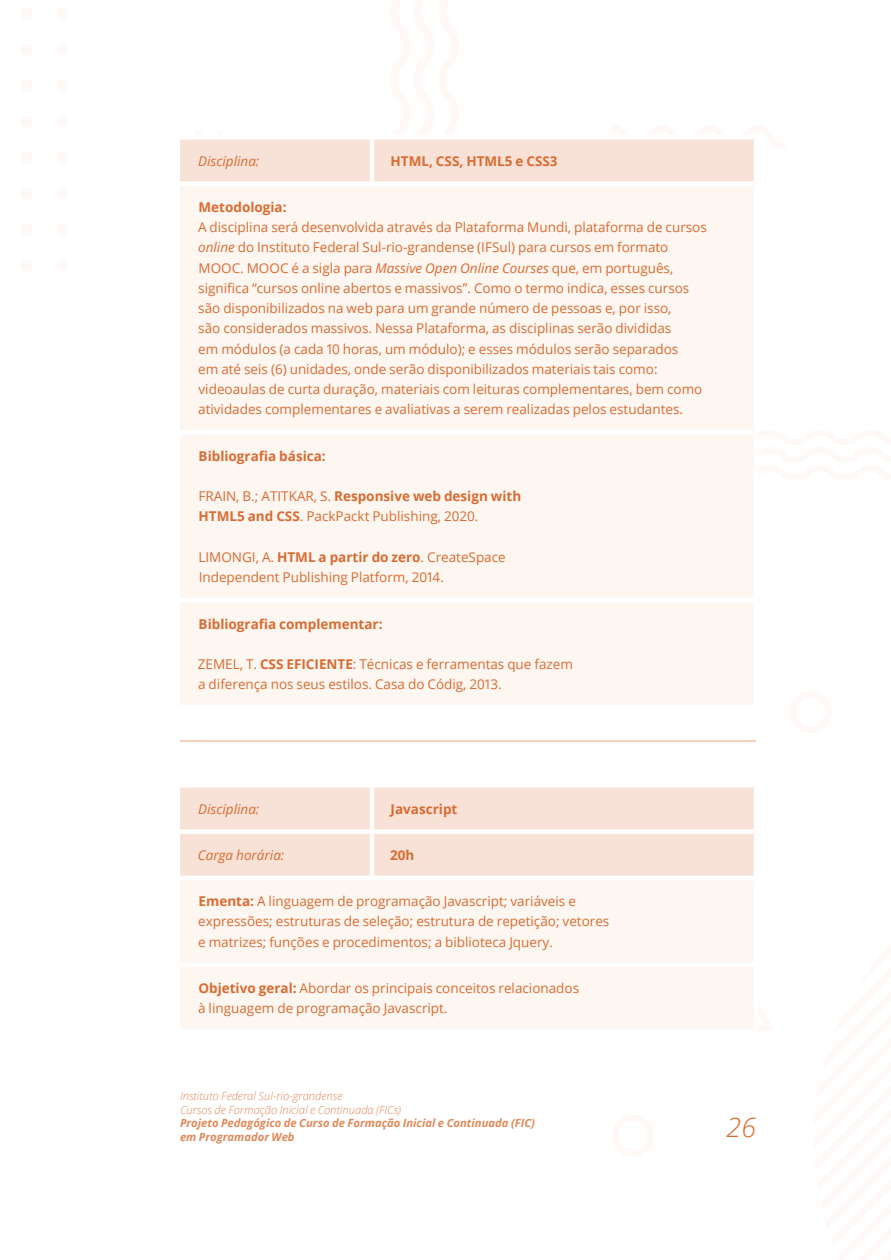
<style>
.page{position:relative;width:891px;height:1260px;background:#fff}
.page>*{position:absolute;margin:0;border:0;box-sizing:border-box;transform-origin:0 0}
.t1{font:italic 300 27px "Open Sans";color:#da6b32}
.t2{font:13.5px/20.2px "Open Sans";color:#da6b32}
.t3{font:700 13.5px "Open Sans";color:#da6b32}
.t4{font:italic 13.5px "Open Sans";color:#da6b32}
.t5{font:italic 300 11.25px/13.5px "Open Sans";color:#e1895b}
.t6{font:italic 700 11.25px/13.5px "Open Sans";color:#e1895b}
.s1{font-style:italic}
.s2{font-weight:700}
</style>
<div class="page">
<div style="left:56px;top:7px;width:13px;height:13px;background:#fef9f7;border-radius:50%"></div>
<div style="left:56px;top:43px;width:13px;height:13px;background:#fef9f7;border-radius:50%"></div>
<div style="left:56px;top:80px;width:13px;height:12px;background:#fef9f7;border-radius:50%"></div>
<div style="left:56px;top:116px;width:13px;height:12px;background:#fef9f7;border-radius:50%"></div>
<div style="left:56px;top:152px;width:13px;height:12px;background:#fef9f7;border-radius:50%"></div>
<div style="left:56px;top:188px;width:13px;height:12px;background:#fef9f7;border-radius:50%"></div>
<div style="left:56px;top:224px;width:13px;height:12px;background:#fef9f7;border-radius:50%"></div>
<div style="left:56px;top:260px;width:13px;height:12px;background:#fef9f7;border-radius:50%"></div>
<div style="left:20px;top:7px;width:13px;height:13px;background:#fef9f7;border-radius:50%"></div>
<div style="left:20px;top:43px;width:13px;height:13px;background:#fef9f7;border-radius:50%"></div>
<div style="left:20px;top:80px;width:13px;height:12px;background:#fef9f7;border-radius:50%"></div>
<div style="left:20px;top:116px;width:13px;height:12px;background:#fef9f7;border-radius:50%"></div>
<div style="left:20px;top:152px;width:13px;height:12px;background:#fef9f7;border-radius:50%"></div>
<div style="left:20px;top:188px;width:13px;height:12px;background:#fef9f7;border-radius:50%"></div>
<div style="left:20px;top:224px;width:13px;height:12px;background:#fef9f7;border-radius:50%"></div>
<div style="left:20px;top:260px;width:13px;height:12px;background:#fef9f7;border-radius:50%"></div>
<div style="left:180px;top:140px;width:574px;height:41px;background:#f8e1d6"></div>
<div style="left:180px;top:186px;width:574px;height:519px;background:#fef6f1"></div>
<hr style="left:180px;top:598px;width:192px;height:4px;background:#fff">
<hr style="left:372px;top:598px;width:96px;height:4px;background:#fff">
<hr style="left:468px;top:598px;width:290px;height:4px;background:#fff">
<hr style="left:370px;top:140px;width:4px;height:41px;background:#fff">
<div style="left:180px;top:430px;width:192px;height:5px;background:#fff"></div>
<div style="left:372px;top:430px;width:96px;height:5px;background:#fff"></div>
<div style="left:468px;top:430px;width:290px;height:5px;background:#fff"></div>
<hr style="left:180px;top:741px;width:576px;height:1px;background:#f8a379">
<div style="left:180px;top:788px;width:574px;height:88px;background:#f8e1d6"></div>
<div style="left:180px;top:880px;width:574px;height:149px;background:#fef6f1"></div>
<div style="left:180px;top:829px;width:192px;height:5px;background:#fff"></div>
<div style="left:372px;top:829px;width:96px;height:5px;background:#fff"></div>
<div style="left:468px;top:829px;width:290px;height:5px;background:#fff"></div>
<div style="left:180px;top:962px;width:192px;height:5px;background:#fff"></div>
<div style="left:372px;top:962px;width:96px;height:5px;background:#fff"></div>
<div style="left:468px;top:962px;width:290px;height:5px;background:#fff"></div>
<hr style="left:370px;top:788px;width:4px;height:41px;background:#fff">
<hr style="left:370px;top:834px;width:4px;height:42px;background:#fff">
<p class="t4" style="left:198px;top:151px;width:63px">Disciplina:</p>
<p class="t3" style="left:391px;top:151px;width:169px">HTML, CSS, HTML5 e CSS3</p>
<p class="t3" style="left:199px;top:197px;width:90px">Metodologia:</p>
<p class="t2" style="left:198px;top:217px;width:510px">A disciplina será desenvolvida através da Plataforma Mundi, plataforma de cursos <span class="s1">online</span> do Instituto Federal Sul-rio-grandense (IFSul) para cursos em formato MOOC. MOOC é a sigla para <span class="s1">Massive Open Online Courses</span> que, em português, significa “cursos online abertos e massivos”. Como o termo indica, esses cursos são disponibilizados na web para um grande número de pessoas e, por isso,<br>são considerados massivos. Nessa Plataforma, as disciplinas serão divididas<br>em módulos (a cada 10 horas, um módulo); e esses módulos serão separados<br>em até seis (6) unidades, onde serão disponibilizados materiais tais como: videoaulas de curta duração, materiais com leituras complementares, bem como atividades complementares e avaliativas a serem realizadas pelos estudantes.</p>
<p class="t3" style="left:199px;top:446px;width:129px">Bibliografia básica:</p>
<p class="t2" style="left:198px;top:486px;width:324px">FRAIN, B.; ATITKAR, S. <span class="s2">Responsive web design with<br>HTML5 and CSS</span>. PackPackt Publishing, 2020.</p>
<p class="t2" style="left:198px;top:547px;width:309px">LIMONGI, A. <span class="s2">HTML a partir do zero</span>. CreateSpace<br>Independent Publishing Platform, 2014.</p>
<p class="t3" style="left:199px;top:614px;width:186px">Bibliografia complementar:</p>
<p class="t2" style="left:198px;top:654px;width:377px">ZEMEL, T. <span class="s2">CSS EFICIENTE</span>: Técnicas e ferramentas que fazem a diferença nos seus estilos. Casa do Códig, 2013.</p>
<p class="t4" style="left:198px;top:799px;width:63px">Disciplina:</p>
<p class="t3" style="left:391px;top:799px;width:68px">Javascript</p>
<p class="t4" style="left:198px;top:846px;width:88px">Carga horária:</p>
<p class="t3" style="left:390px;top:845px;width:26px">20h</p>
<p class="t2" style="left:198px;top:891px;width:413px"><span class="s2">Ementa:</span> A linguagem de programação Javascript; variáveis e expressões; estruturas de seleção; estrutura de repetição; vetores e matrizes; funções e procedimentos; a biblioteca Jquery.</p>
<p class="t2" style="left:198px;top:978px;width:383px"><span class="s2">Objetivo geral:</span> Abordar os principais conceitos relacionados à linguagem de programação Javascript.</p>
<p class="t5" style="left:180px;top:1089px;width:223px">Instituto Federal Sul-rio-grandense<br>Cursos de Formação Inicial e Continuada (FICs)</p>
<p class="t6" style="left:180px;top:1116px;width:357px">Projeto Pedagógico de Curso de Formação Inicial e Continuada (FIC) em Programador Web</p>
<h1 class="t1" style="left:726px;top:1108px;width:31px">26</h1>
</div>
